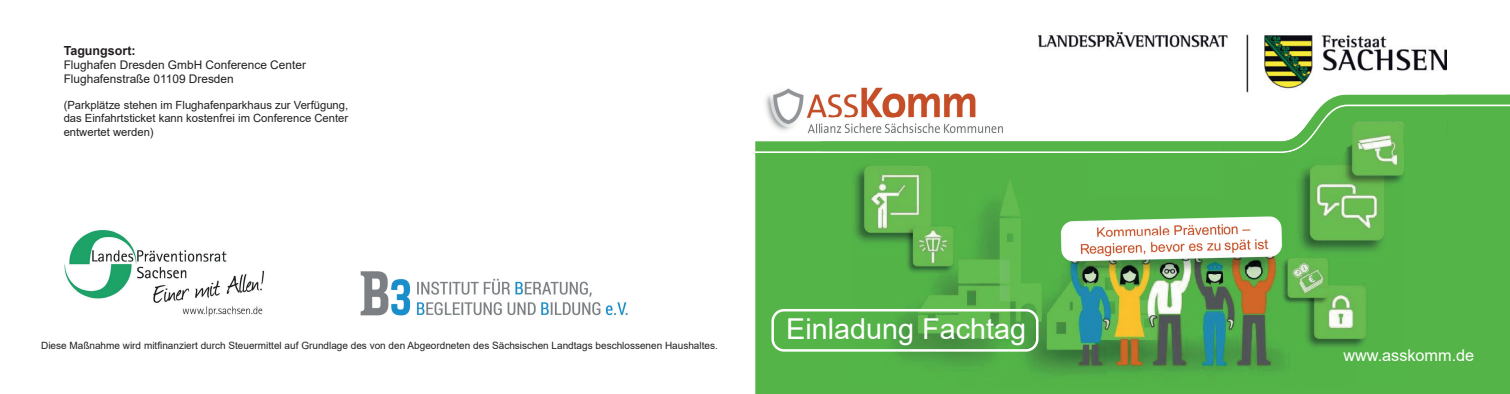
<style>
.page{position:relative;width:1510px;height:394px;background:#fff}
.page>*{position:absolute;margin:0;border:0;box-sizing:border-box;transform-origin:0 0}
.t1{font:28.75px "Arial";color:#fff}
.t2{font:16.25px "Arial";color:#fff}
.t3{font:700 12.5px "Arial";color:#231f20}
.t4{font:11.88px/14.5px "Arial";color:#231f20}
.t5{font:11.25px/13.5px "Arial";color:#231f20;text-align:justify}
.t6{font:10px "Arial";color:#231f20}
</style>
<div class="page">
<svg style="left:755px;top:94px;width:754px;height:299px;fill:#54b447"></svg>
<img style="left:763px;top:87px;width:244px;height:51px">
<img style="left:64px;top:230px;width:201px;height:87px">
<img style="left:821px;top:138px;width:126px;height:3px">
<img style="left:947px;top:117px;width:276px;height:24px">
<img style="left:821px;top:141px;width:402px;height:15px">
<img style="left:1223px;top:117px;width:224px;height:39px">
<img style="left:851px;top:156px;width:554px;height:236px">
<img style="left:821px;top:117px;width:186px;height:21px">
<div style="left:1405px;top:135px;width:44px;height:258px;background:#54b447"></div>
<img style="left:1038px;top:33px;width:408px;height:60px">
<img style="left:1346px;top:94px;width:100px;height:1px">
<img style="left:360px;top:271px;width:267px;height:44px">
<div style="left:807px;top:154px;width:44px;height:239px;background:#54b447"></div>
<div style="left:771px;top:308px;width:267px;height:43px;border:2px solid #fff;border-radius:11px"></div>
<p class="t3" style="left:64px;top:41px;width:73px">Tagungsort:</p>
<p class="t4" style="left:64px;top:57px;width:244px">Flughafen Dresden GmbH Conference Center<br>Flughafenstraße 01109 Dresden</p>
<p class="t5" style="left:64px;top:98px;width:286px">(Parkplätze stehen im Flughafenparkhaus zur Verfügung, das Einfahrtsticket kann kostenfrei im Conference Center entwertet werden)</p>
<p class="t6" style="left:41px;top:338px;width:678px">Diese Maßnahme wird mitfinanziert durch Steuermittel auf Grundlage des von den Abgeordneten des Sächsischen Landtags beschlossenen Haushaltes.</p>
<h1 class="t1" style="left:786px;top:308px;width:241px">Einladung Fachtag</h1>
<h2 class="t2" style="left:1343px;top:344px;width:132px">www.asskomm.de</h2>
</div>
